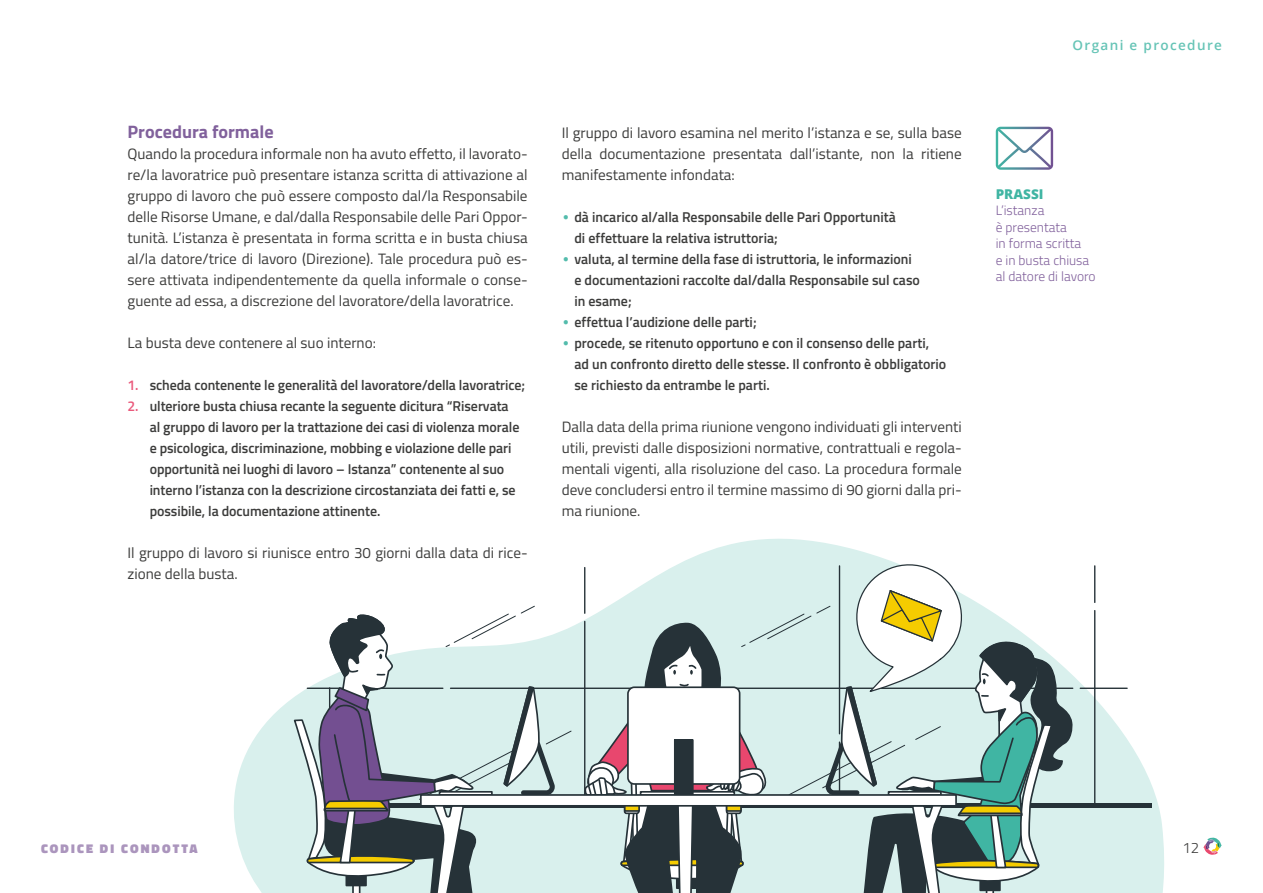
<style>
.page{position:relative;width:1263px;height:893px;background:#fff}
.page>*{position:absolute;margin:0;border:0;box-sizing:border-box;transform-origin:0 0}
.Titoletti_secondari_testo{font:700 18px "Titillium Web";color:#81619c}
.Testo{font:15px/21px "Titillium Web";color:#3c3c3b;text-align:justify}
.t1{font:300 15px "Titillium Web";color:#3c3c3b}
.t2{font:600 14.25px/21px "Titillium Web";letter-spacing:-.005em;color:#3c3c3b}
.Testo_icona{font:300 13.5px "Titillium Web";color:#81619c}
.t3{font:600 13.5px "Open Sans";letter-spacing:.1em;color:#66c4b6}
.Titolo_icona{font:800 13.5px "Open Sans";color:#40b5a3}
.t4{font:900 12.75px "Titillium Web";letter-spacing:.17em;color:#ab95bd}
.s1{color:#ea5a7c}
.s2{font-family:"Montserrat";font-weight:400;font-size:28.5px;color:#53bcac}
</style>
<div class="page">
<svg style="left:234px;top:538px;width:930px;height:355px"></svg>
<hr style="left:317px;top:804px;width:834px;height:4px;background:#263238">
<hr style="left:1094px;top:566px;width:1px;height:36px;background:#263238">
<hr style="left:1094px;top:611px;width:1px;height:195px;background:#263238">
<hr style="left:1080px;top:688px;width:47px;height:1px;background:#263238">
<hr style="left:450px;top:688px;width:623px;height:1px;background:#263238">
<svg style="left:293px;top:605px;width:279px;height:288px"></svg>
<div style="left:421px;top:795px;width:535px;height:11px;background:#fff"></div>
<div style="left:420px;top:794px;width:537px;height:13px;border:2px solid #263238"></div>
<svg style="left:583px;top:559px;width:489px;height:334px"></svg>
<svg style="left:1203px;top:838px;width:19px;height:17px"></svg>
<svg style="left:996px;top:127px;width:57px;height:43px"></svg>
<p class="Titoletti_secondari_testo" style="left:128px;top:118px;width:148px">Procedura formale</p>
<p class="Testo" style="left:128px;top:143px;width:402px">Quando la procedura informale non ha avuto effetto, il lavorato&shy;re/la lavoratrice può presentare istanza scritta di attivazione al gruppo di lavoro che può essere composto dal/la Responsabile delle Risorse Umane, e dal/dalla Responsabile delle Pari Oppor&shy;tunità. L’istanza è presentata in forma scritta e in busta chiusa al/la datore/trice di lavoro (Direzione). Tale procedura può es&shy;sere attivata indipendentemente da quella informale o conse&shy;guente ad essa, a discrezione del lavoratore/della lavoratrice.</p>
<p class="Testo" style="left:128px;top:332px;width:250px">La busta deve contenere al suo interno:</p>
<p class="t2" style="left:128px;top:374px;width:399px"><span class="s1">1.</span> scheda contenente le generalità del lavoratore/della lavoratrice;</p>
<p class="t2" style="left:150px;top:395px;width:371px;text-indent:-22px"><span class="s1">2.</span> ulteriore busta chiusa recante la seguente dicitura “Riservata al gruppo di lavoro per la trattazione dei casi di violenza morale e psicologica, discriminazione, mobbing e violazione delle pari opportunità nei luoghi di lavoro – Istanza” contenente al suo interno l’istanza con la descrizione circostanziata dei fatti e, se possibile, la documentazione attinente.</p>
<p class="Testo" style="left:128px;top:542px;width:402px">Il gruppo di lavoro si riunisce entro 30 giorni dalla data di rice&shy;zione della busta.</p>
<p class="Testo" style="left:562px;top:122px;width:402px">Il gruppo di lavoro esamina nel merito l’istanza e se, sulla base della documentazione presentata dall’istante, non la ritiene manifestamente infondata:</p>
<p class="t2" style="left:574px;top:206px;width:323px;text-indent:-13px"><span class="s2">•</span> dà incarico al/alla Responsabile delle Pari Opportunità di effettuare la relativa istruttoria;</p>
<p class="t2" style="left:574px;top:248px;width:347px;text-indent:-13px"><span class="s2">•</span> valuta, al termine della fase di istruttoria, le informazioni e documentazioni raccolte dal/dalla Responsabile sul caso in esame;</p>
<p class="t2" style="left:562px;top:311px;width:197px"><span class="s2">•</span> effettua l’audizione delle parti;</p>
<p class="t2" style="left:574px;top:332px;width:373px;text-indent:-13px"><span class="s2">•</span> procede, se ritenuto opportuno e con il consenso delle parti, ad un confronto diretto delle stesse. Il confronto è obbligatorio se richiesto da entrambe le parti.</p>
<p class="Testo" style="left:562px;top:416px;width:402px">Dalla data della prima riunione vengono individuati gli interventi utili, previsti dalle disposizioni normative, contrattuali e regola&shy;mentali vigenti, alla risoluzione del caso. La procedura formale deve concludersi entro il termine massimo di 90 giorni dalla pri&shy;ma riunione.</p>
<p class="t3" style="left:1072px;top:36px;width:151px">Organi e procedure</p>
<p class="Titolo_icona" style="left:996px;top:184px;width:49px">PRASSI</p>
<p class="Testo_icona" style="left:996px;top:201px;width:50px">L’istanza</p>
<p class="Testo_icona" style="left:996px;top:217px;width:73px">è presentata</p>
<p class="Testo_icona" style="left:996px;top:234px;width:87px">in forma scritta</p>
<p class="Testo_icona" style="left:996px;top:250px;width:95px">e in busta chiusa</p>
<p class="Testo_icona" style="left:996px;top:267px;width:101px">al datore di lavoro</p>
<p class="t4" style="left:41px;top:839px;width:158px">CODICE DI CONDOTTA</p>
<p class="t1" style="left:1182px;top:837px;width:18px">12</p>
</div>
